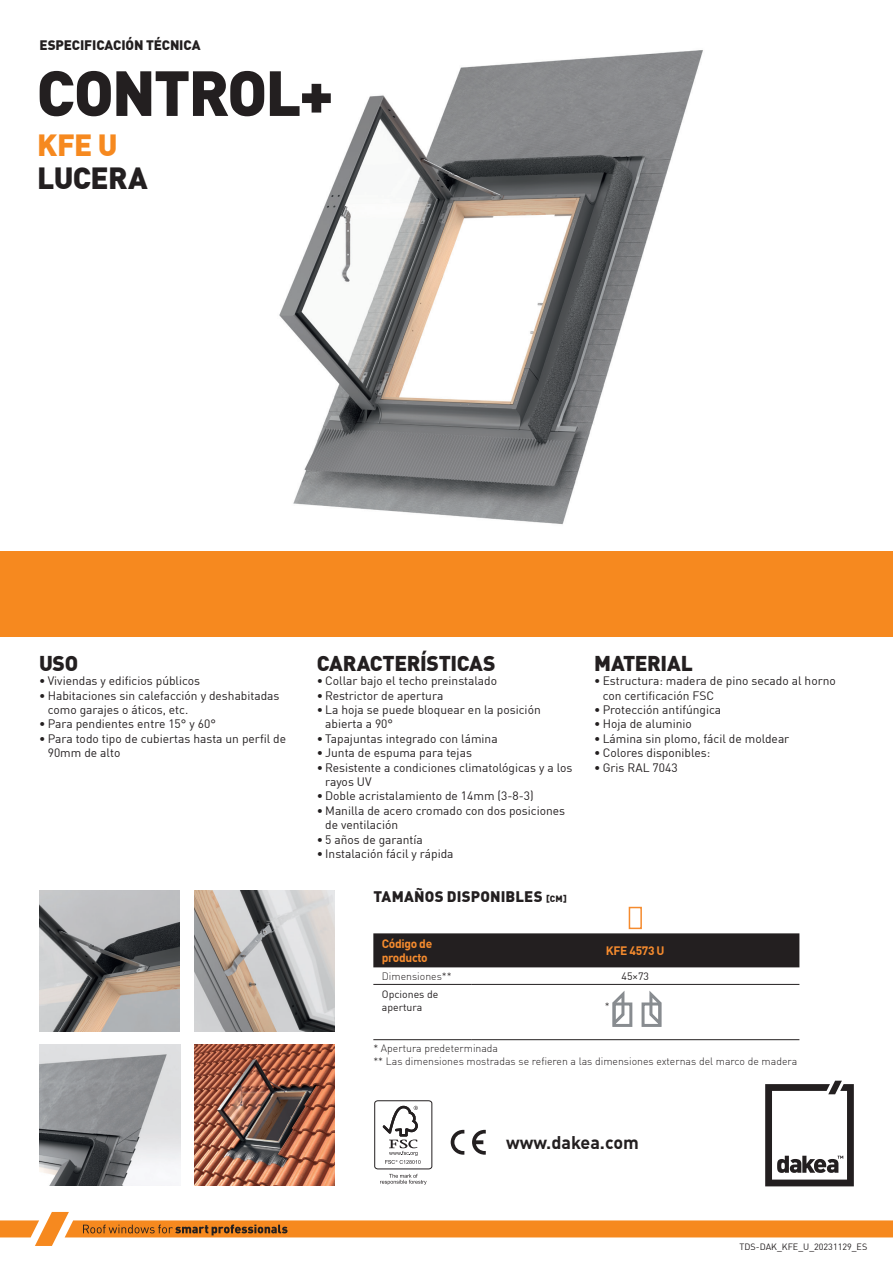
<style>
.page{position:relative;width:893px;height:1263px;background:#fff}
.page>*{position:absolute;margin:0;border:0;box-sizing:border-box;transform-origin:0 0}
.t1{font:900 62.7px "DIN Offc Pro";letter-spacing:-.03em;color:#231f20}
.t2{font:900 30px "DIN Offc Pro";letter-spacing:-.025em;color:#231f20}
.t3{font:900 30px "DIN Offc Pro";color:#f6891f}
.t4{font:900 21px "DIN Offc Pro";letter-spacing:-.015em;color:#231f20}
.t5{font:700 18px "DIN Offc Pro";color:#231f20}
.t6{font:900 15px "DIN Offc Pro";letter-spacing:.01em;color:#231f20}
.t7{font:900 13.5px "DIN Offc Pro";letter-spacing:-.01em;color:#231f20}
.t8{font:12px/14.4px "DIN Offc Pro";color:#231f20}
.t9{font:700 12px/14.4px "DIN Offc Pro";letter-spacing:-.03em;color:#f58b2e}
.t10{font:300 10.5px/12.6px "DIN Offc Pro";color:#231f20}
.t11{font:10.5px/12.6px "DIN Offc Pro";color:#231f20}
.t12{font:9px "DIN Offc Pro";color:#231f20}
.s1{font-size:9px}
</style>
<div class="page">
<svg style="left:765px;top:1081px;width:89px;height:105px"></svg>
<svg style="left:0;top:1212px;width:893px;height:34px"></svg>
<div style="left:373px;top:933px;width:426px;height:34px;background:#231f20"></div>
<hr style="left:373px;top:1039px;width:98px;height:1px;background:#231f20">
<hr style="left:471px;top:1039px;width:328px;height:1px;background:#231f20">
<hr style="left:373px;top:984px;width:98px;height:1px;background:#231f20">
<hr style="left:471px;top:984px;width:328px;height:1px;background:#231f20">
<div style="left:629px;top:907px;width:13px;height:22px;border:2px solid #f58b2e"></div>
<div style="left:613px;top:1002px;width:19px;height:25px;border:3px solid #888c90"></div>
<svg style="left:612px;top:991px;width:14px;height:36px"></svg>
<div style="left:641px;top:1002px;width:20px;height:25px;border:3px solid #888c90"></div>
<svg style="left:648px;top:991px;width:14px;height:36px"></svg>
<img style="left:279px;top:50px;width:424px;height:475px">
<div style="left:0;top:552px;width:893px;height:85px;background:#f6891f"></div>
<img style="left:194px;top:1045px;width:141px;height:140px">
<img style="left:39px;top:891px;width:141px;height:140px">
<img style="left:194px;top:891px;width:141px;height:140px">
<img style="left:40px;top:1045px;width:140px;height:140px">
<svg style="left:451px;top:1130px;width:13px;height:25px"></svg>
<svg style="left:472px;top:1130px;width:14px;height:25px"></svg>
<svg style="left:374px;top:1100px;width:59px;height:85px"></svg>
<p class="t7" style="left:39px;top:33px;width:163px">ESPECIFICACIÓN TÉCNICA</p>
<h1 class="t1" style="left:37px;top:39px;width:299px">CONTROL+</h1>
<h2 class="t3" style="left:37px;top:120px;width:82px">KFE U</h2>
<h2 class="t2" style="left:37px;top:153px;width:112px">LUCERA</h2>
<h3 class="t4" style="left:39px;top:645px;width:40px">USO</h3>
<p class="t8" style="left:39px;top:672px;width:162px">• Viviendas y edificios públicos</p>
<p class="t8" style="left:48px;top:687px;width:233px;text-indent:-9px">• Habitaciones sin calefacción y deshabitadas como garajes o áticos, etc.</p>
<p class="t8" style="left:39px;top:716px;width:178px">• Para pendientes entre 15° y 60°</p>
<p class="t8" style="left:48px;top:730px;width:240px;text-indent:-9px">• Para todo tipo de cubiertas hasta un perfil de<br>90mm de alto</p>
<h3 class="t4" style="left:317px;top:645px;width:181px">CARACTERÍSTICAS</h3>
<p class="t8" style="left:317px;top:672px;width:182px">• Collar bajo el techo preinstalado</p>
<p class="t8" style="left:317px;top:687px;width:128px">• Restrictor de apertura</p>
<p class="t8" style="left:325px;top:701px;width:217px;text-indent:-9px">• La hoja se puede bloquear en la posición abierta a 90°</p>
<p class="t8" style="left:317px;top:730px;width:182px">• Tapajuntas integrado con lámina</p>
<p class="t8" style="left:317px;top:744px;width:157px">• Junta de espuma para tejas</p>
<p class="t8" style="left:325px;top:759px;width:249px;text-indent:-9px">• Resistente a condiciones climatológicas y a los rayos UV</p>
<p class="t8" style="left:317px;top:788px;width:219px">• Doble acristalamiento de 14mm (3-8-3)</p>
<p class="t8" style="left:325px;top:802px;width:242px;text-indent:-9px">• Manilla de acero cromado con dos posiciones de ventilación</p>
<p class="t8" style="left:317px;top:831px;width:108px">• 5 años de garantía</p>
<p class="t8" style="left:317px;top:845px;width:138px">• Instalación fácil y rápida</p>
<p class="t6" style="left:373px;top:884px;width:195px">TAMAÑOS DISPONIBLES <span class="s1">[CM]</span></p>
<h3 class="t4" style="left:594px;top:645px;width:100px">MATERIAL</h3>
<p class="t8" style="left:603px;top:672px;width:235px;text-indent:-9px">• Estructura: madera de pino secado al horno con certificación FSC</p>
<p class="t8" style="left:594px;top:701px;width:129px">• Protección antifúngica</p>
<p class="t8" style="left:594px;top:716px;width:99px">• Hoja de aluminio</p>
<p class="t8" style="left:594px;top:730px;width:197px">• Lámina sin plomo, fácil de moldear</p>
<p class="t8" style="left:594px;top:744px;width:118px">• Colores disponibles:</p>
<p class="t8" style="left:594px;top:759px;width:85px">• Gris RAL 7043</p>
<p class="t9" style="left:382px;top:935px;width:52px">Código de producto</p>
<p class="t9" style="left:606px;top:942px;width:60px">KFE 4573 U</p>
<p class="t10" style="left:382px;top:969px;width:71px">Dimensiones**</p>
<p class="t11" style="left:622px;top:969px;width:29px">45×73</p>
<p class="t11" style="left:382px;top:987px;width:58px">Opciones de apertura</p>
<p class="t10" style="left:605px;top:999px;width:6px">*</p>
<p class="t10" style="left:373px;top:1041px;width:425px">* Apertura predeterminada<br>** Las dimensiones mostradas se refieren a las dimensiones externas del marco de madera</p>
<h3 class="t5" style="left:506px;top:1127px;width:134px">www.dakea.com</h3>
<p class="t12" style="left:740px;top:1239px;width:129px">TDS-DAK_KFE_U_20231129_ES</p>
</div>
